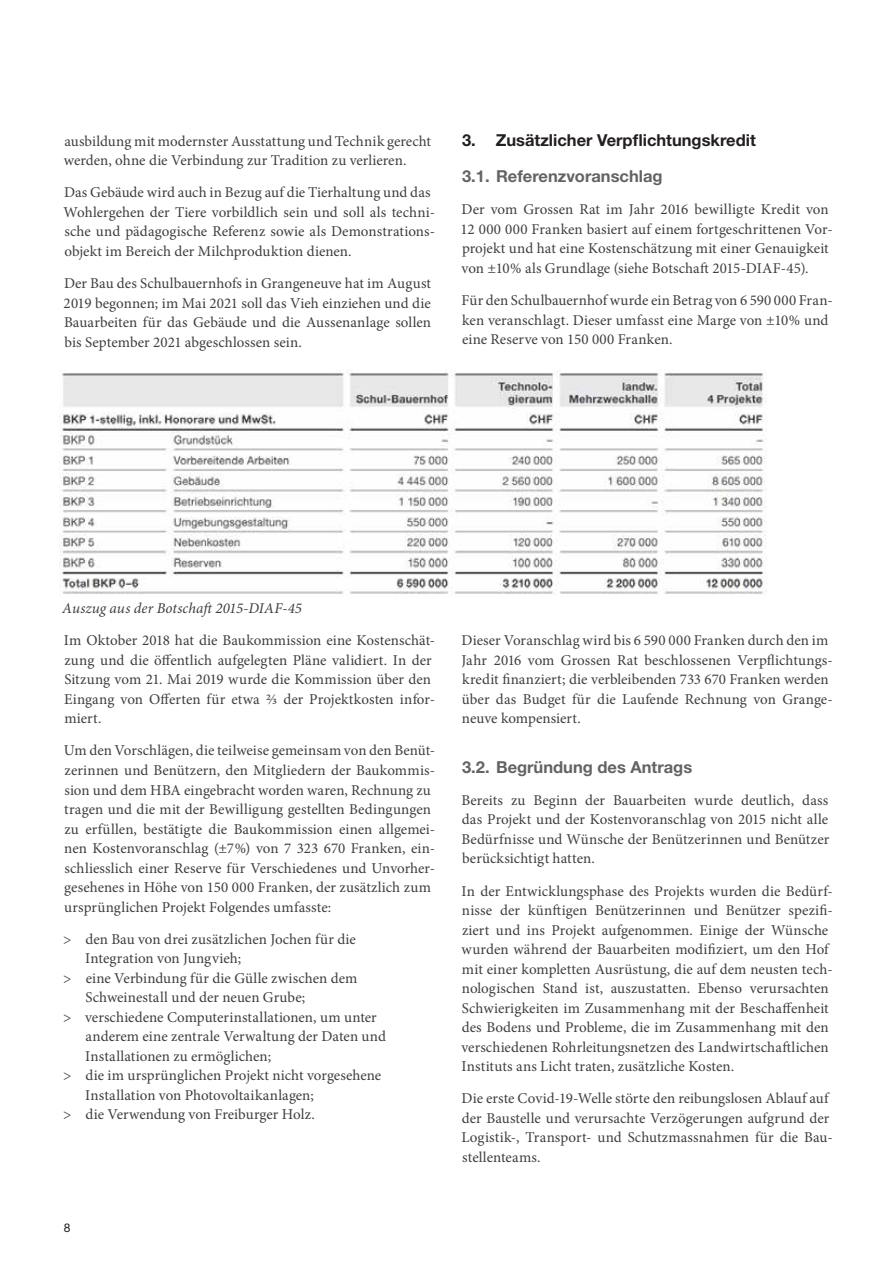
<style>
.page{position:relative;width:893px;height:1263px;background:#fff}
.page>*{position:absolute;margin:0;border:0;box-sizing:border-box;transform-origin:0 0}
.t1{font:700 16.5px "Helvetica Neue";color:#636366}
.t2{font:700 16.5px "Helvetica Neue";color:#231f20}
.t3{font:15px/19.5px "Minion Pro";color:#3e3e3f}
.t4{font:italic 15px "Minion Pro";letter-spacing:.005em;color:#3e3e3f}
.t5{font:12px "Helvetica Neue";color:#231f20}
</style>
<div class="page">
<img style="left:60px;top:370px;width:707px;height:225px">
<p class="t3" style="left:64px;top:131px;width:369px">ausbildung mit modernster Ausstattung und Technik gerecht werden, ohne die Verbindung zur Tradition zu verlieren.</p>
<p class="t3" style="left:63px;top:183px;width:373px">Das Gebäude wird auch in Bezug auf die Tierhaltung und das Wohlergehen der Tiere vorbildlich sein und soll als techni&shy;sche und pädagogische Referenz sowie als Demonstrations&shy;objekt im Bereich der Milchproduktion dienen.</p>
<p class="t3" style="left:64px;top:274px;width:369px;text-align:justify">Der Bau des Schulbauernhofs in Grangeneuve hat im August 2019 begonnen; im Mai 2021 soll das Vieh einziehen und die Bauarbeiten für das Gebäude und die Aussenanlage sollen bis September 2021 abgeschlossen sein.</p>
<p class="t2" style="left:462px;top:130px;width:295px">3. Zusätzlicher Verpflichtungskredit</p>
<p class="t1" style="left:462px;top:166px;width:202px">3.1. Referenzvoranschlag</p>
<p class="t3" style="left:460px;top:200px;width:374px">Der vom Grossen Rat im Jahr 2016 bewilligte Kredit von 12 000 000 Franken basiert auf einem fortgeschrittenen Vor&shy;projekt und hat eine Kostenschätzung mit einer Genauigkeit von ±10% als Grundlage (siehe Botschaft 2015-DIAF-45).</p>
<p class="t3" style="left:461px;top:291px;width:373px">Für den Schulbauernhof wurde ein Betrag von 6 590 000 Fran&shy;ken veranschlagt. Dieser umfasst eine Marge von ±10% und eine Reserve von 150 000 Franken.</p>
<p class="t4" style="left:62px;top:598px;width:241px">Auszug aus der Botschaft 2015-DIAF-45</p>
<p class="t3" style="left:64px;top:631px;width:373px">Im Oktober 2018 hat die Baukommission eine Kostenschät&shy;zung und die öffentlich aufgelegten Pläne validiert. In der Sitzung vom 21. Mai 2019 wurde die Kommission über den Eingang von Offerten für etwa ⅔ der Projektkosten infor&shy;miert.</p>
<p class="t3" style="left:64px;top:741px;width:373px">Um den Vorschlägen, die teilweise gemeinsam von den Benüt&shy;zerinnen und Benützern, den Mitgliedern der Baukommis&shy;sion und dem HBA eingebracht worden waren, Rechnung zu tragen und die mit der Bewilligung gestellten Bedingungen zu erfüllen, bestätigte die Baukommission einen allgemei&shy;nen Kostenvoranschlag (±7%) von 7 323 670 Franken, ein&shy;schliesslich einer Reserve für Verschiedenes und Unvorher&shy;gesehenes in Höhe von 150 000 Franken, der zusätzlich zum ursprünglichen Projekt Folgendes umfasste:</p>
<p class="t3" style="left:63px;top:929px;width:294px">&gt; den Bau von drei zusätzlichen Jochen für die</p>
<p class="t3" style="left:85px;top:949px;width:157px">Integration von Jungvieh;</p>
<p class="t3" style="left:63px;top:968px;width:296px">&gt; eine Verbindung für die Gülle zwischen dem</p>
<p class="t3" style="left:86px;top:988px;width:221px">Schweinestall und der neuen Grube;</p>
<p class="t3" style="left:63px;top:1007px;width:315px">&gt; verschiedene Computerinstallationen, um unter</p>
<p class="t3" style="left:86px;top:1027px;width:302px">anderem eine zentrale Verwaltung der Daten und</p>
<p class="t3" style="left:85px;top:1046px;width:187px">Installationen zu ermöglichen;</p>
<p class="t3" style="left:63px;top:1066px;width:320px">&gt; die im ursprünglichen Projekt nicht vorgesehene</p>
<p class="t3" style="left:85px;top:1085px;width:230px">Installation von Photovoltaikanlagen;</p>
<p class="t3" style="left:63px;top:1105px;width:253px">&gt; die Verwendung von Freiburger Holz.</p>
<p class="t5" style="left:64px;top:1220px;width:8px">8</p>
<p class="t3" style="left:461px;top:631px;width:373px">Dieser Voranschlag wird bis 6 590 000 Franken durch den im Jahr 2016 vom Grossen Rat beschlossenen Verpflichtungs&shy;kredit finanziert; die verbleibenden 733 670 Franken werden über das Budget für die Laufende Rechnung von Grange&shy;neuve kompensiert.</p>
<p class="t1" style="left:462px;top:756px;width:232px">3.2. Begründung des Antrags</p>
<p class="t3" style="left:462px;top:790px;width:369px;text-align:justify">Bereits zu Beginn der Bauarbeiten wurde deutlich, dass das Projekt und der Kostenvoranschlag von 2015 nicht alle Bedürfnisse und Wünsche der Benützerinnen und Benützer berücksichtigt hatten.</p>
<p class="t3" style="left:461px;top:881px;width:373px">In der Entwicklungsphase des Projekts wurden die Bedürf&shy;nisse der künftigen Benützerinnen und Benützer spezifi&shy;ziert und ins Projekt aufgenommen. Einige der Wünsche wurden während der Bauarbeiten modifiziert, um den Hof mit einer kompletten Ausrüstung, die auf dem neusten tech&shy;nologischen Stand ist, auszustatten. Ebenso verursachten Schwierigkeiten im Zusammenhang mit der Beschaffenheit des Bodens und Probleme, die im Zusammenhang mit den verschiedenen Rohrleitungsnetzen des Landwirtschaftlichen Instituts ans Licht traten, zusätzliche Kosten.</p>
<p class="t3" style="left:462px;top:1089px;width:373px">Die erste Covid-19-Welle störte den reibungslosen Ablauf auf der Baustelle und verursachte Verzögerungen aufgrund der Logistik-, Transport- und Schutzmassnahmen für die Bau&shy;stellenteams.</p>
</div>
